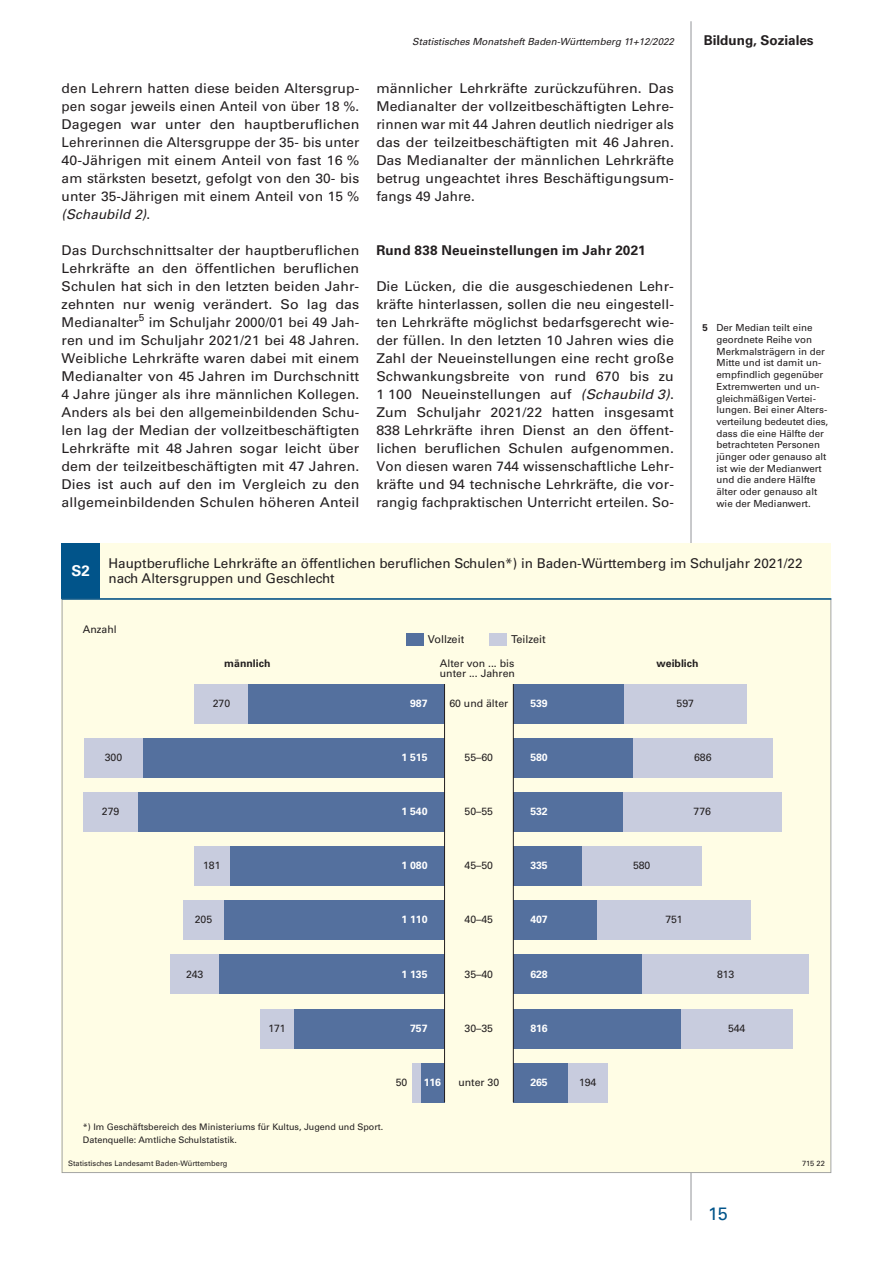
<style>
.page{position:relative;width:893px;height:1263px;background:#fff}
.page>*{position:absolute;margin:0;border:0;box-sizing:border-box;transform-origin:0 0}
.t1{font:18px "Univers";color:#01548a}
.t2{font:700 15px "Univers";color:#fff}
.Fließtext{font:13.5px/18px "Univers";letter-spacing:.005em;color:#231f20;text-align:justify;scale:1.05 1}
.Fließtext-2{font:13.5px/18px "Univers";letter-spacing:.005em;color:#231f20;text-align:justify;scale:1.04 1}
.Fließtext-3{font:13.5px/18px "Univers";letter-spacing:.005em;color:#231f20;text-align:justify}
.Kapitelzwischenübers{font:700 13.5px "Univers";letter-spacing:.015em;color:#231f20}
.t3{font:10.8px "Univers";color:#231f20}
.t4{font:10.5px/10.5px "Univers";color:#231f20}
.t5{font:700 10.5px "Univers";letter-spacing:-.005em;color:#fff}
.t6{font:700 10.5px "Univers";color:#231f20}
.t7{font:9.75px/11.7px "Univers";color:#231f20}
.t8{font:italic 9.75px "Univers";color:#231f20}
.t9{font:9px/13.5px "Univers";color:#231f20}
.t10{font:7.5px "Univers";color:#231f20}
.s1{font-style:italic}
.s2{font-weight:700}
</style>
<div class="page">
<hr style="left:691px;top:21px;width:1px;height:1199px;background:#939598">
<div style="left:62px;top:544px;width:769px;height:629px;background:#fffde5"></div>
<div style="left:62px;top:544px;width:38px;height:55px;background:#01548a"></div>
<svg style="left:62px;top:600px;width:769px;height:573px"></svg>
<div style="left:412px;top:1063px;width:9px;height:39px;background:#c8ccde"></div>
<div style="left:260px;top:1009px;width:34px;height:39px;background:#c8ccde"></div>
<div style="left:171px;top:955px;width:48px;height:39px;background:#c8ccde"></div>
<div style="left:183px;top:901px;width:41px;height:39px;background:#c8ccde"></div>
<div style="left:194px;top:846px;width:36px;height:39px;background:#c8ccde"></div>
<div style="left:83px;top:792px;width:55px;height:39px;background:#c8ccde"></div>
<div style="left:84px;top:738px;width:59px;height:39px;background:#c8ccde"></div>
<div style="left:195px;top:684px;width:53px;height:39px;background:#c8ccde"></div>
<div style="left:421px;top:1063px;width:24px;height:39px;background:#54709e"></div>
<div style="left:294px;top:1009px;width:151px;height:39px;background:#54709e"></div>
<div style="left:219px;top:955px;width:226px;height:39px;background:#54709e"></div>
<div style="left:224px;top:901px;width:221px;height:39px;background:#54709e"></div>
<div style="left:230px;top:846px;width:215px;height:39px;background:#54709e"></div>
<div style="left:138px;top:792px;width:307px;height:39px;background:#54709e"></div>
<div style="left:143px;top:738px;width:302px;height:39px;background:#54709e"></div>
<div style="left:248px;top:684px;width:197px;height:39px;background:#54709e"></div>
<hr style="left:444px;top:684px;width:1px;height:418px;background:#231f20">
<div style="left:568px;top:1063px;width:40px;height:39px;background:#c8ccde"></div>
<div style="left:681px;top:1009px;width:111px;height:39px;background:#c8ccde"></div>
<div style="left:642px;top:955px;width:167px;height:39px;background:#c8ccde"></div>
<div style="left:597px;top:901px;width:154px;height:39px;background:#c8ccde"></div>
<div style="left:582px;top:846px;width:119px;height:39px;background:#c8ccde"></div>
<div style="left:622px;top:792px;width:160px;height:39px;background:#c8ccde"></div>
<div style="left:632px;top:738px;width:141px;height:39px;background:#c8ccde"></div>
<div style="left:624px;top:684px;width:122px;height:39px;background:#c8ccde"></div>
<div style="left:513px;top:1063px;width:55px;height:39px;background:#54709e"></div>
<div style="left:513px;top:1009px;width:168px;height:39px;background:#54709e"></div>
<div style="left:513px;top:955px;width:129px;height:39px;background:#54709e"></div>
<div style="left:513px;top:901px;width:84px;height:39px;background:#54709e"></div>
<div style="left:513px;top:846px;width:69px;height:39px;background:#54709e"></div>
<div style="left:513px;top:792px;width:110px;height:39px;background:#54709e"></div>
<div style="left:513px;top:738px;width:119px;height:39px;background:#54709e"></div>
<div style="left:513px;top:684px;width:111px;height:39px;background:#54709e"></div>
<hr style="left:513px;top:684px;width:1px;height:418px;background:#231f20">
<hr style="left:62px;top:598px;width:769px;height:2px;background:#01548a">
<div style="left:490px;top:633px;width:17px;height:13px;background:#c8ccde"></div>
<div style="left:407px;top:633px;width:17px;height:13px;background:#54709e"></div>
<p class="Fließtext-3" style="left:62px;top:79px;width:299px">den Lehrern hatten diese beiden Altersgrup&shy;pen sogar jeweils einen Anteil von über 18 %.<br>Dagegen war unter den hauptberuflichen Lehrerinnen die Altersgruppe der 35- bis unter 40-Jährigen mit einem Anteil von fast 16 % am stärksten besetzt, gefolgt von den 30- bis unter 35-Jährigen mit einem Anteil von 15 % <span class="s1">(Schaubild 2)</span>.</p>
<p class="Fließtext-2" style="left:62px;top:241px;width:288px">Das Durchschnittsalter der hauptberuflichen Lehrkräfte an den öffentlichen beruflichen Schulen hat sich in den letzten beiden Jahr&shy;zehnten nur wenig verändert. So lag das Medianalter<sup>5</sup> im Schuljahr 2000/01 bei 49 Jah&shy;ren und im Schuljahr 2021/21 bei 48 Jahren.<br>Weibliche Lehrkräfte waren dabei mit einem Medianalter von 45 Jahren im Durchschnitt 4 Jahre jünger als ihre männlichen Kollegen.<br>Anders als bei den allgemeinbildenden Schu&shy;len lag der Median der vollzeitbeschäftigten Lehrkräfte mit 48 Jahren sogar leicht über dem der teilzeitbeschäftigten mit 47 Jahren.<br>Dies ist auch auf den im Vergleich zu den allgemeinbildenden Schulen höheren Anteil</p>
<p class="t8" style="left:412px;top:35px;width:263px">Statistisches Monatsheft Baden-Württemberg 11+12/2022</p>
<p class="Kapitelzwischenübers" style="left:704px;top:32px;width:111px">Bildung, Soziales</p>
<p class="Fließtext" style="left:376px;top:79px;width:285px">männlicher Lehrkräfte zurückzuführen. Das Medianalter der vollzeitbeschäftigten Lehre&shy;rinnen war mit 44 Jahren deutlich niedriger als das der teilzeitbeschäftigten mit 46 Jahren.<br>Das Medianalter der männlichen Lehrkräfte betrug ungeachtet ihres Beschäftigungsum&shy;fangs 49 Jahre.</p>
<p class="Kapitelzwischenübers" style="left:376px;top:242px;width:271px">Rund 838 Neueinstellungen im Jahr 2021</p>
<p class="Fließtext" style="left:376px;top:277px;width:285px">Die Lücken, die die ausgeschiedenen Lehr&shy;kräfte hinterlassen, sollen die neu eingestell&shy;ten Lehrkräfte möglichst bedarfsgerecht wie&shy;der füllen. In den letzten 10 Jahren wies die Zahl der Neueinstellungen eine recht große Schwankungsbreite von rund 670 bis zu 1 100 Neueinstellungen auf <span class="s1">(Schaubild 3)</span>.<br>Zum Schuljahr 2021/22 hatten insgesamt 838 Lehrkräfte ihren Dienst an den öffent&shy;lichen beruflichen Schulen aufgenommen.<br>Von diesen waren 744 wissenschaftliche Lehr&shy;kräfte und 94 technische Lehrkräfte, die vor&shy;rangig fachpraktischen Unterricht erteilen. So-</p>
<p class="t7" style="left:716px;top:322px;width:113px;text-indent:-14px"><span class="s2">5</span> Der Median teilt eine geordnete Reihe von<br>Merkmalsträgern in der<br>Mitte und ist damit un&shy;empfindlich gegenüber<br>Extremwerten und un&shy;gleichmäßigen Vertei&shy;lungen. Bei einer Alters&shy;verteilung bedeutet dies, dass die eine Hälfte der betrachteten Personen jünger oder genauso alt ist wie der Medianwert und die andere Hälfte älter oder genauso alt wie der Medianwert.</p>
<p class="t2" style="left:72px;top:562px;width:20px">S2</p>
<p class="Fließtext-3" style="left:108px;top:556px;width:696px;line-height:14.2px">Hauptberufliche Lehrkräfte an öffentlichen beruflichen Schulen*) in Baden-Württemberg im Schuljahr 2021/22 nach Altersgruppen und Geschlecht</p>
<p class="t4" style="left:83px;top:624px;width:35px">Anzahl</p>
<p class="t3" style="left:428px;top:632px;width:38px">Vollzeit</p>
<p class="t3" style="left:511px;top:632px;width:36px">Teilzeit</p>
<p class="t4" style="left:440px;top:658px;width:77px">Alter von ... bis unter ... Jahren</p>
<p class="t6" style="left:224px;top:657px;width:48px">männlich</p>
<p class="t6" style="left:656px;top:657px;width:44px">weiblich</p>
<p class="t4" style="left:213px;top:698px;width:19px">270</p>
<p class="t5" style="left:410px;top:697px;width:19px">987</p>
<p class="t4" style="left:449px;top:698px;width:60px">60 und älter</p>
<p class="t5" style="left:530px;top:697px;width:19px">539</p>
<p class="t4" style="left:677px;top:698px;width:19px">597</p>
<p class="t4" style="left:105px;top:752px;width:19px">300</p>
<p class="t5" style="left:401px;top:751px;width:28px">1 515</p>
<p class="t4" style="left:464px;top:752px;width:30px">55–60</p>
<p class="t5" style="left:530px;top:751px;width:19px">580</p>
<p class="t4" style="left:694px;top:752px;width:19px">686</p>
<p class="t4" style="left:102px;top:806px;width:19px">279</p>
<p class="t5" style="left:401px;top:805px;width:28px">1 540</p>
<p class="t4" style="left:464px;top:806px;width:30px">50–55</p>
<p class="t5" style="left:530px;top:805px;width:19px">532</p>
<p class="t4" style="left:694px;top:806px;width:19px">776</p>
<p class="t4" style="left:203px;top:860px;width:19px">181</p>
<p class="t5" style="left:401px;top:859px;width:28px">1 080</p>
<p class="t4" style="left:464px;top:860px;width:30px">45–50</p>
<p class="t5" style="left:530px;top:859px;width:19px">335</p>
<p class="t4" style="left:633px;top:860px;width:19px">580</p>
<p class="t4" style="left:195px;top:914px;width:19px">205</p>
<p class="t5" style="left:401px;top:913px;width:28px">1 110</p>
<p class="t4" style="left:464px;top:914px;width:30px">40–45</p>
<p class="t5" style="left:530px;top:913px;width:19px">407</p>
<p class="t4" style="left:665px;top:914px;width:19px">751</p>
<p class="t4" style="left:186px;top:969px;width:19px">243</p>
<p class="t5" style="left:401px;top:968px;width:28px">1 135</p>
<p class="t4" style="left:464px;top:969px;width:30px">35–40</p>
<p class="t5" style="left:530px;top:968px;width:19px">628</p>
<p class="t4" style="left:717px;top:969px;width:19px">813</p>
<p class="t4" style="left:268px;top:1023px;width:19px">171</p>
<p class="t5" style="left:410px;top:1022px;width:19px">757</p>
<p class="t4" style="left:464px;top:1023px;width:30px">30–35</p>
<p class="t5" style="left:530px;top:1022px;width:19px">816</p>
<p class="t4" style="left:728px;top:1023px;width:19px">544</p>
<p class="t4" style="left:396px;top:1077px;width:13px">50</p>
<p class="t5" style="left:424px;top:1076px;width:19px">116</p>
<p class="t4" style="left:458px;top:1077px;width:42px">unter 30</p>
<p class="t5" style="left:530px;top:1076px;width:19px">265</p>
<p class="t4" style="left:579px;top:1077px;width:19px">194</p>
<p class="t9" style="left:83px;top:1120px;width:302px">*) Im Geschäftsbereich des Ministeriums für Kultus, Jugend und Sport.<br>Datenquelle: Amtliche Schulstatistik.</p>
<p class="t10" style="left:68px;top:1159px;width:161px">Statistisches Landesamt Baden-Württemberg</p>
<p class="t10" style="left:802px;top:1159px;width:24px">715 22</p>
<h1 class="t1" style="left:708px;top:1203px;width:21px">15</h1>
</div>
